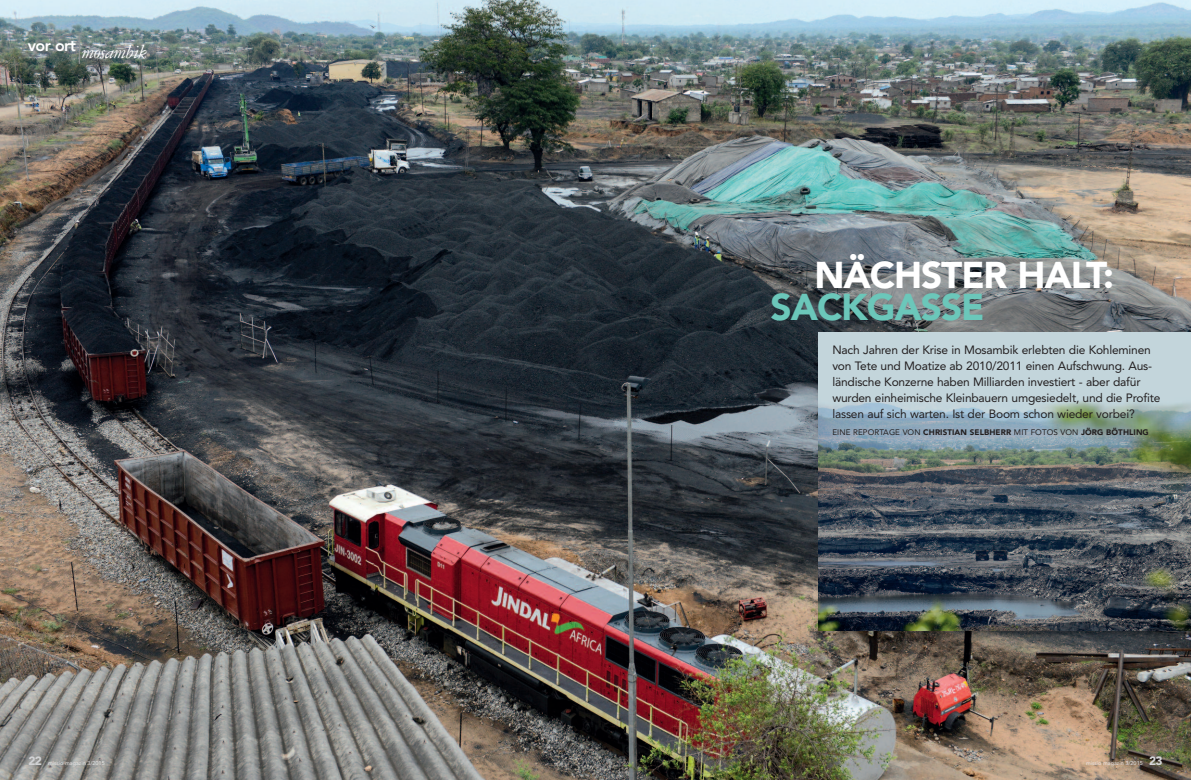
<style>
.page{position:relative;width:1191px;height:780px;background:#fff}
.page>*{position:absolute;margin:0;border:0;box-sizing:border-box;transform-origin:0 0}
.t1{font:900 37px "Avenir";letter-spacing:-.03em;color:#fff}
.t2{font:900 37px "Avenir";letter-spacing:-.03em;color:#6bc7ba}
.t3{font:italic 20px "Garamond Three";letter-spacing:-.015em;color:#fff}
.t4{font:12px/16px "Avenir";letter-spacing:-.015em;color:#231f20}
.t5{font:900 8px "Avenir";letter-spacing:.01em;color:#231f20}
.t6{font:5.5px "Avenir";color:#e7e8e9}
.s1{font-weight:400}
.s2{font-weight:900;font-size:12px;color:#d1d2d4}
.s3{font-weight:900;font-size:12px;color:#d4d5d7}
</style>
<div class="page">
<img style="left:0;top:0;width:1191px;height:780px">
<img style="left:813px;top:328px;width:378px;height:315px">
<img style="left:818px;top:333px;width:373px;height:297px">
<svg style="left:79px;top:35px;width:1px;height:29px"></svg>
<h2 class="t3" style="left:28px;top:45px;width:121px"><sup>vor</sup> <sup>ort</sup> mosambik</h2>
<h1 class="t1" style="left:814px;top:260px;width:301px">NÄCHSTER HALT:</h1>
<h1 class="t2" style="left:770px;top:292px;width:215px">SACKGASSE</h1>
<p class="t4" style="left:832px;top:342px;width:330px">Nach Jahren der Krise in Mosambik erlebten die Kohleminen von Tete und Moatize ab 2010/2011 einen Aufschwung. Aus&shy;ländische Konzerne haben Milliarden investiert - aber dafür wurden einheimische Kleinbauern umgesiedelt, und die Profite lassen auf sich warten. Ist der Boom schon wieder vorbei?</p>
<p class="t5" style="left:832px;top:428px;width:318px"><span class="s1">EINE REPORTAGE VON</span> CHRISTIAN SELBHERR <span class="s1">MIT FOTOS VON</span> JÖRG BÖTHLING</p>
<p class="t6" style="left:28px;top:760px;width:78px"><span class="s2">22</span> missio magazin 3/2015</p>
<p class="t6" style="left:1086px;top:760px;width:78px">missio magazin 3/2015 <span class="s3">23</span></p>
</div>
